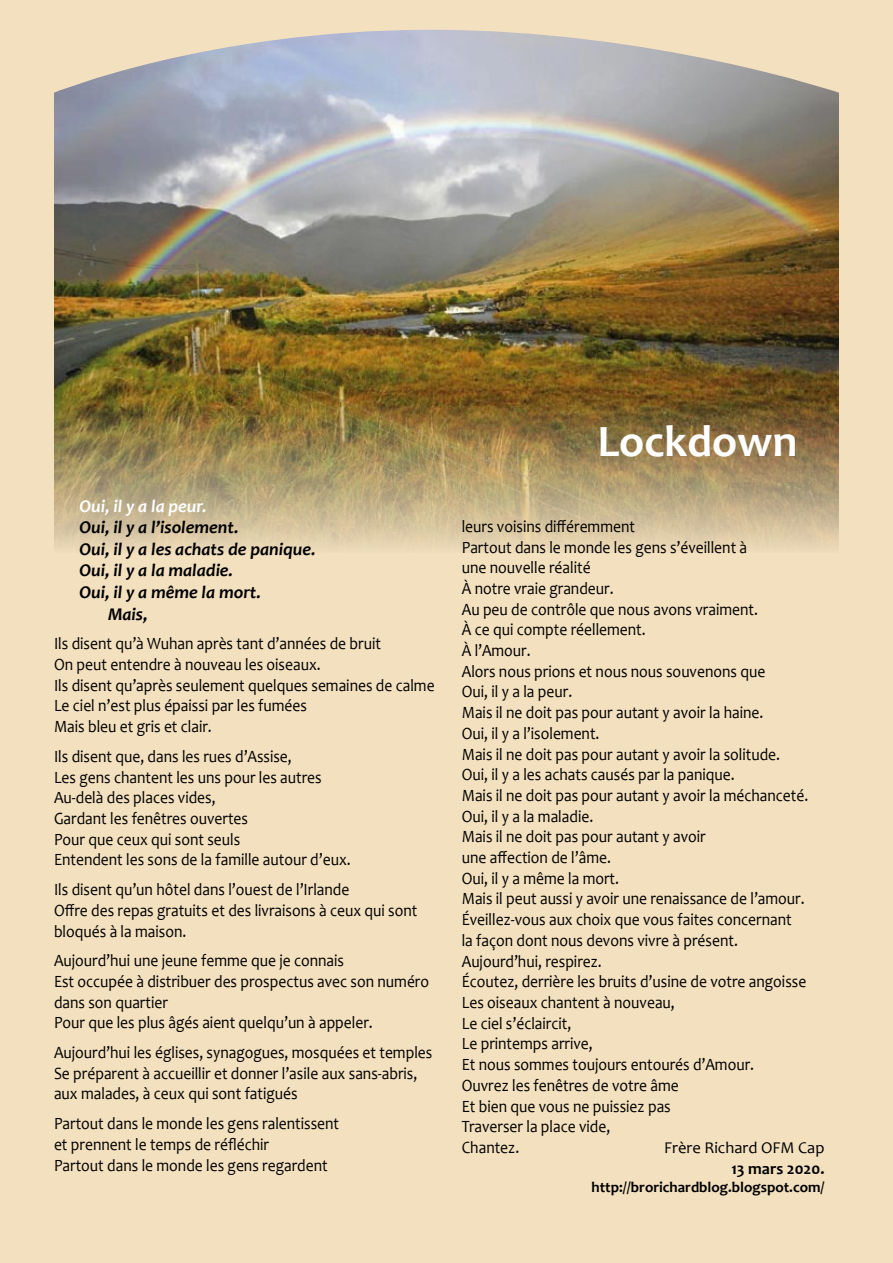
<style>
.page{position:relative;width:893px;height:1263px;background:#f3e0bf}
.page>*{position:absolute;margin:0;border:0;box-sizing:border-box;transform-origin:0 0}
.t1{font:700 45px "Candara";color:#fff}
.t2{font:italic 700 18px "Candara";color:#000}
.t3{font:italic 700 18px "Candara";color:#fff}
.t4{font:17.25px/20.7px "Candara";color:#000;scale:.9 1}
.t5{font:16.5px "Candara";color:#000}
.t6{font:700 16.5px "Candara";color:#000}
.t7{font:700 15px "Candara";color:#000}
</style>
<div class="page">
<img style="left:54px;top:30px;width:785px;height:519px">
<p class="t3" style="left:80px;top:495px;width:129px">Oui, il y a la peur.</p>
<p class="t2" style="left:80px;top:516px;width:161px">Oui, il y a l’isolement.</p>
<p class="t2" style="left:80px;top:538px;width:238px">Oui, il y a les achats de panique.</p>
<p class="t2" style="left:80px;top:560px;width:155px">Oui, il y a la maladie.</p>
<p class="t2" style="left:80px;top:581px;width:183px">Oui, il y a même la mort.</p>
<p class="t2" style="left:108px;top:603px;width:41px">Mais,</p>
<p class="t4" style="left:54px;top:633px;width:424px">Ils disent qu’à Wuhan après tant d’années de bruit<br>On peut entendre à nouveau les oiseaux.<br>Ils disent qu’après seulement quelques semaines de calme Le ciel n’est plus épaissi par les fumées<br>Mais bleu et gris et clair.</p>
<p class="t4" style="left:54px;top:746px;width:331px">Ils disent que, dans les rues d’Assise,<br>Les gens chantent les uns pour les autres Au-delà des places vides,<br>Gardant les fenêtres ouvertes<br>Pour que ceux qui sont seuls<br>Entendent les sons de la famille autour d’eux.</p>
<p class="t4" style="left:54px;top:879px;width:405px">Ils disent qu’un hôtel dans l’ouest de l’Irlande<br>Offre des repas gratuits et des livraisons à ceux qui sont bloqués à la maison.</p>
<p class="t4" style="left:54px;top:950px;width:418px">Aujourd’hui une jeune femme que je connais<br>Est occupée à distribuer des prospectus avec son numéro dans son quartier<br>Pour que les plus âgés aient quelqu’un à appeler.</p>
<p class="t4" style="left:54px;top:1042px;width:422px">Aujourd’hui les églises, synagogues, mosquées et temples<br>Se préparent à accueillir et donner l’asile aux sans-abris, aux malades, à ceux qui sont fatigués</p>
<p class="t4" style="left:54px;top:1113px;width:318px">Partout dans le monde les gens ralentissent et prennent le temps de réfléchir<br>Partout dans le monde les gens regardent</p>
<h1 class="t1" style="left:597px;top:414px;width:202px">Lockdown</h1>
<p class="t4" style="left:462px;top:516px;width:386px">leurs voisins différemment<br>Partout dans le monde les gens s’éveillent à<br>une nouvelle réalité<br>À notre vraie grandeur.<br>Au peu de contrôle que nous avons vraiment.<br>À ce qui compte réellement.<br>À l’Amour.<br>Alors nous prions et nous nous souvenons que<br>Oui, il y a la peur.<br>Mais il ne doit pas pour autant y avoir la haine.<br>Oui, il y a l’isolement.<br>Mais il ne doit pas pour autant y avoir la solitude.<br>Oui, il y a les achats causés par la panique.<br>Mais il ne doit pas pour autant y avoir la méchanceté.<br>Oui, il y a la maladie.<br>Mais il ne doit pas pour autant y avoir<br>une affection de l’âme.<br>Oui, il y a même la mort.<br>Mais il peut aussi y avoir une renaissance de l’amour.<br>Éveillez-vous aux choix que vous faites concernant<br>la façon dont nous devons vivre à présent.<br>Aujourd’hui, respirez.<br>Écoutez, derrière les bruits d’usine de votre angoisse<br>Les oiseaux chantent à nouveau,<br>Le ciel s’éclaircit,<br>Le printemps arrive,<br>Et nous sommes toujours entourés d’Amour.<br>Ouvrez les fenêtres de votre âme<br>Et bien que vous ne puissiez pas<br>Traverser la place vide,<br>Chantez.</p>
<p class="t5" style="left:664px;top:1137px;width:162px">Frère Richard OFM Cap</p>
<p class="t6" style="left:731px;top:1159px;width:95px">13 mars 2020.</p>
<p class="t7" style="left:592px;top:1178px;width:234px">http://brorichardblog.blogspot.com/</p>
</div>
